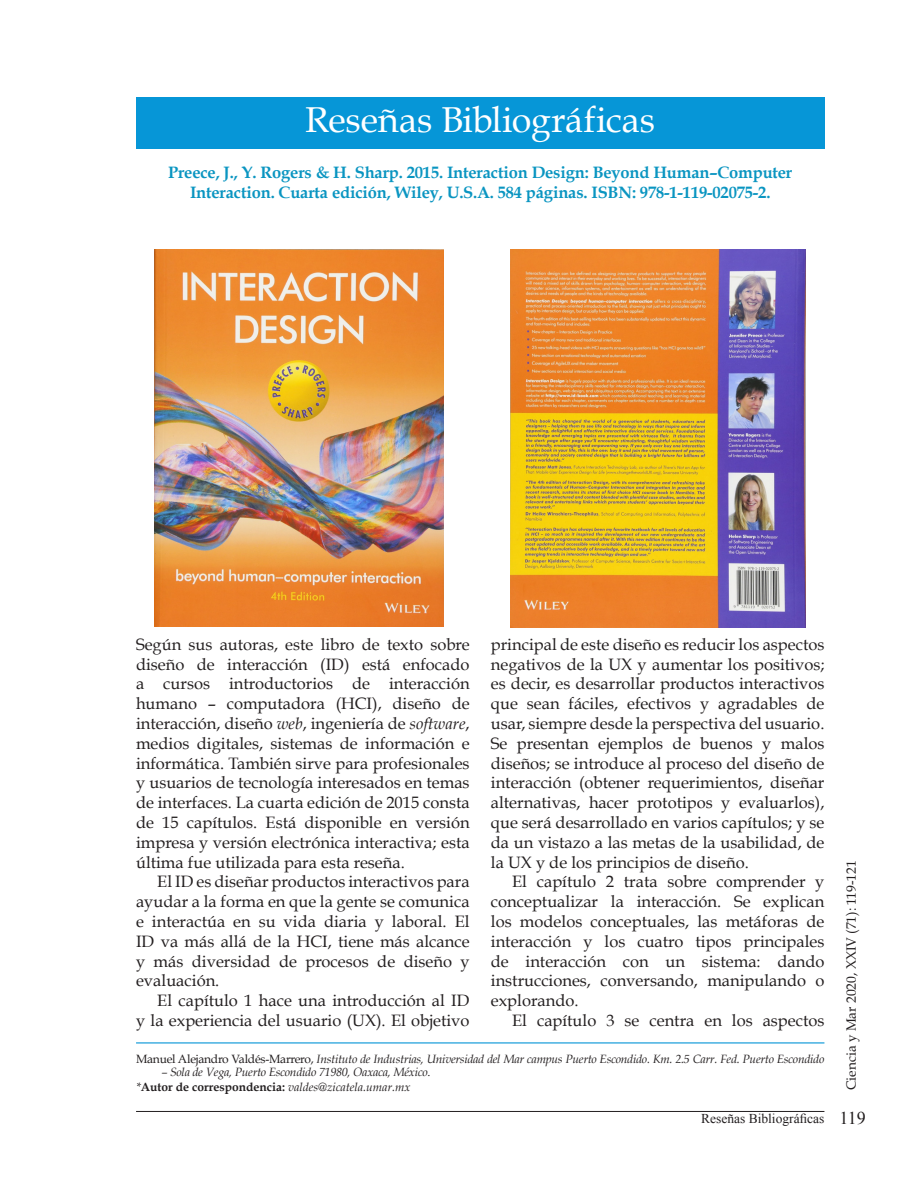
<style>
.page{position:relative;width:918px;height:1188px;background:#fff}
.page>*{position:absolute;margin:0;border:0;box-sizing:border-box;transform-origin:0 0}
.Sección_3{font:36px "Book Antiqua";letter-spacing:-.005em;color:#fff}
.t1{font:18px "Times New Roman";color:#231f20}
.Datos_Autor{font:16.5px/19.8px "Book Antiqua";color:#231f20;text-align:justify}
.Párrafo_sin_Sangria{font:700 16.5px/19.8px "Book Antiqua";letter-spacing:-.01em;color:#0a95c1;text-align:center}
.Referencias{font:13.5px "Book Antiqua";color:#231f20}
.t2{font:13.5px "Times New Roman";color:#231f20}
.Datos_Autor-2{font:italic 12px "Book Antiqua";letter-spacing:-.02em;color:#231f20}
.Datos_Autor-3{font:italic 12px "Book Antiqua";color:#231f20}
.s1{font-style:italic}
.s2{font-style:normal}
.s3{font-weight:700;font-style:normal}
</style>
<div class="page">
<hr style="left:136px;top:1111px;width:688px;height:1px;background:#231f20">
<hr style="left:136px;top:1042px;width:688px;height:1px;background:#0696d7">
<div style="left:136px;top:98px;width:688px;height:51px;background:#0696d7"></div>
<img style="left:155px;top:250px;width:289px;height:376px">
<img style="left:510px;top:250px;width:296px;height:377px">
<p class="Sección_3" style="left:305px;top:97px;width:351px">Reseñas Bibliográficas</p>
<p class="Párrafo_sin_Sangria" style="left:168px;top:163px;width:626px">Preece, J., Y. Rogers &amp; H. Sharp. 2015. Interaction Design: Beyond Human–Computer<br>Interaction. Cuarta edición, Wiley, U.S.A. 584 páginas. ISBN: 978-1-119-02075-2.</p>
<p class="Datos_Autor" style="left:136px;top:634px;width:335px">Según sus autoras, este libro de texto sobre diseño de interacción (ID) está enfocado a cursos introductorios de interacción humano – computadora (HCI), diseño de interacción, diseño <span class="s1">web</span>, ingeniería de <span class="s1">software</span>, medios digitales, sistemas de información e informática. También sirve para profesionales y usuarios de tecnología interesados en temas de interfaces. La cuarta edición de 2015 consta de 15 capítulos. Está disponible en versión impresa y versión electrónica interactiva; esta última fue utilizada para esta reseña.</p>
<p class="Datos_Autor" style="left:136px;top:872px;width:335px;text-indent:21px">El ID es diseñar productos interactivos para ayudar a la forma en que la gente se comunica e interactúa en su vida diaria y laboral. El ID va más allá de la HCI, tiene más alcance y más diversidad de procesos de diseño y evaluación.</p>
<p class="Datos_Autor" style="left:136px;top:991px;width:335px;text-align:right">El capítulo 1 hace una introducción al ID<br>y la experiencia del usuario (UX). El objetivo</p>
<p class="Datos_Autor" style="left:491px;top:634px;width:335px">principal de este diseño es reducir los aspectos negativos de la UX y aumentar los positivos; es decir, es desarrollar productos interactivos que sean fáciles, efectivos y agradables de usar, siempre desde la perspectiva del usuario.<br>Se presentan ejemplos de buenos y malos diseños; se introduce al proceso del diseño de interacción (obtener requerimientos, diseñar alternativas, hacer prototipos y evaluarlos), que será desarrollado en varios capítulos; y se da un vistazo a las metas de la usabilidad, de la UX y de los principios de diseño.</p>
<p class="Datos_Autor" style="left:491px;top:872px;width:335px;text-indent:21px">El capítulo 2 trata sobre comprender y conceptualizar la interacción. Se explican los modelos conceptuales, las metáforas de interacción y los cuatro tipos principales de interacción con un sistema: dando instrucciones, conversando, manipulando o explorando.</p>
<p class="Datos_Autor" style="left:512px;top:1010px;width:314px">El capítulo 3 se centra en los aspectos</p>
<p class="Datos_Autor-2" style="left:136px;top:1052px;width:690px"><span class="s2">Manuel Alejandro Valdés-Marrero,</span> Instituto de Industrias, Universidad del Mar campus Puerto Escondido. Km. 2.5 Carr. Fed. Puerto Escondido</p>
<p class="Datos_Autor-2" style="left:162px;top:1065px;width:270px">– Sola de Vega, Puerto Escondido 71980, Oaxaca, México<span class="s2">.</span></p>
<p class="Datos_Autor-3" style="left:136px;top:1079px;width:276px">*<span class="s3">Autor de correspondencia:</span> valdes@zicatela.umar.mx</p>
<p class="t2" style="left:701px;top:1110px;width:125px">Reseñas Bibliográficas</p>
<p class="Referencias" style="left:843px;top:1090px;width:231px;rotate:-90deg">Ciencia y Mar 2020, XXIV (71): 119-121</p>
<p class="t1" style="left:840px;top:1106px;width:28px">119</p>
</div>
